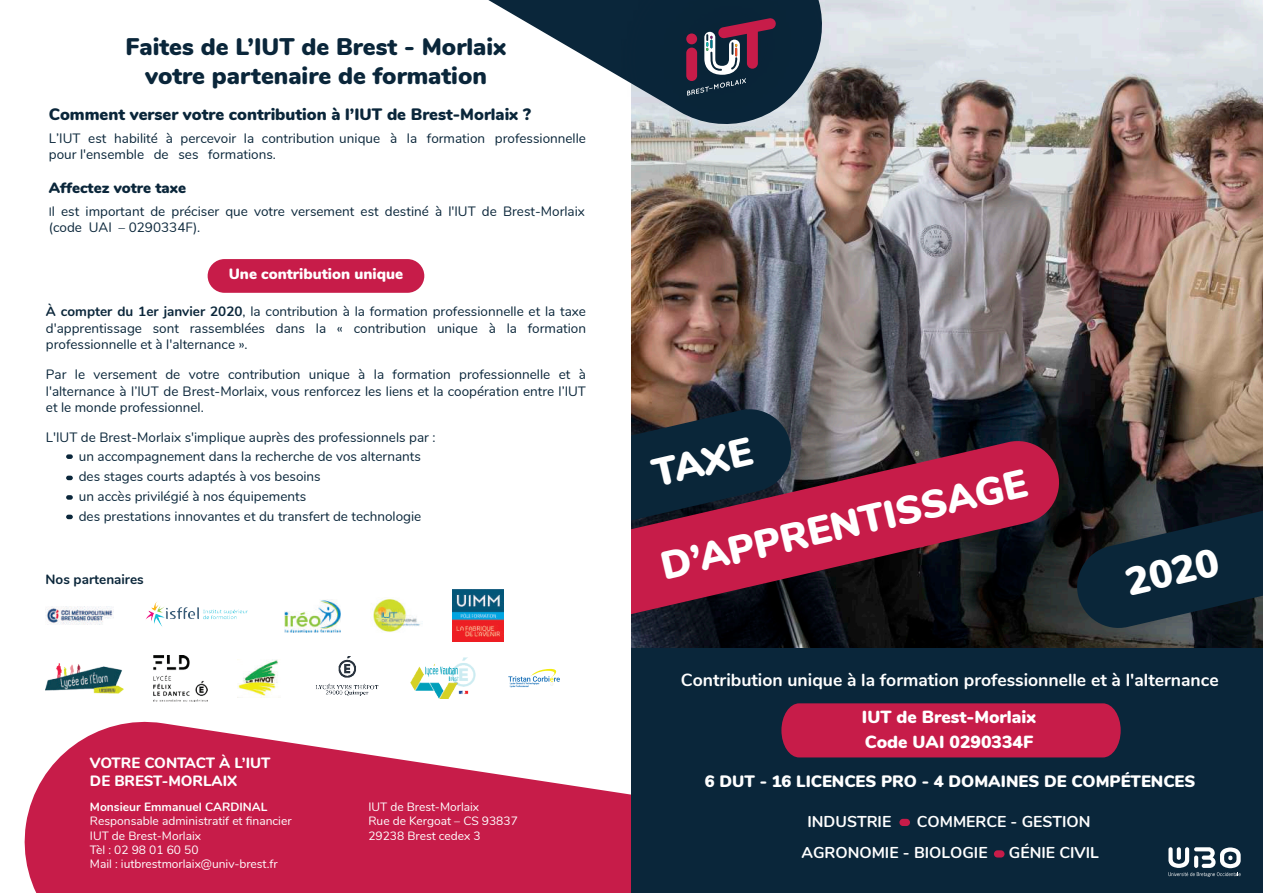
<style>
.page{position:relative;width:1263px;height:893px;background:#fff}
.page>*{position:absolute;margin:0;border:0;box-sizing:border-box;transform-origin:0 0}
.t1{font:900 39.45px "Nunito";color:#fff}
.t2{font:900 24px/28.8px "Nunito";color:#0a263a;text-align:center}
.t3{font:700 17.55px "Nunito";color:#fff}
.t4{font:900 17.55px/25px "Nunito";color:#fff}
.t5{font:900 16.5px "Nunito";color:#0a263a}
.t6{font:900 16.5px "Nunito";color:#fff}
.t7{font:700 15.75px/31px "Nunito";color:#fff}
.t8{font:900 15px "Nunito";color:#fff}
.t9{font:900 15px "Nunito";color:#0a263a}
.t10{font:800 14.85px/17.9px "Nunito";color:#fff}
.t11{font:13.5px/16.2px "Nunito";color:#0a263a;text-align:justify}
.t12{font:13.5px/20.2px "Nunito";color:#0a263a}
.t13{font:700 13.5px "Nunito";color:#0a263a}
.t14{font:12px/14.4px "Nunito";color:#fff}
.t15{font:700 12px "Nunito";color:#fff}
.s1{font-size:12px}
.s2{font-weight:700}
.s3{font-style:inherit}
</style>
<div class="page">
<img style="left:631px;top:0;width:632px;height:648px">
<svg style="left:631px;top:437px;width:428px;height:186px;background:#6e1d34"></svg>
<div style="left:631px;top:648px;width:632px;height:245px;background:#0a263a"></div>
<svg style="left:488px;top:0;width:81px;height:47px"></svg>
<img style="left:569px;top:0;width:324px;height:213px">
<svg style="left:686px;top:48px;width:11px;height:33px"></svg>
<svg style="left:687px;top:18px;width:89px;height:78px;background:#4b3b51"></svg>
<svg style="left:631px;top:405px;width:163px;height:138px;background:#40273c"></svg>
<svg style="left:1073px;top:487px;width:189px;height:145px;background:#132430"></svg>
<svg style="left:1168px;top:847px;width:73px;height:30px"></svg>
<svg style="left:66px;top:476px;width:7px;height:4px"></svg>
<svg style="left:66px;top:454px;width:7px;height:5px"></svg>
<div style="left:208px;top:259px;width:216px;height:34px;background:#c71c49;border-radius:17px"></div>
<svg style="left:24px;top:721px;width:607px;height:171px;fill:#c71c49"></svg>
<div style="left:781px;top:703px;width:340px;height:54px;background:#c71c49"></div>
<svg style="left:508px;top:669px;width:52px;height:19px"></svg>
<img style="left:285px;top:600px;width:55px;height:32px">
<img style="left:45px;top:607px;width:69px;height:17px">
<img style="left:373px;top:599px;width:49px;height:33px">
<img style="left:146px;top:602px;width:102px;height:25px">
<img style="left:452px;top:590px;width:52px;height:51px">
<img style="left:410px;top:658px;width:65px;height:40px">
<img style="left:316px;top:656px;width:63px;height:40px">
<img style="left:238px;top:659px;width:40px;height:38px">
<img style="left:154px;top:655px;width:54px;height:46px">
<img style="left:45px;top:663px;width:79px;height:30px">
<svg style="left:994px;top:850px;width:10px;height:7px"></svg>
<svg style="left:899px;top:819px;width:11px;height:7px"></svg>
<svg style="left:66px;top:495px;width:7px;height:5px"></svg>
<svg style="left:66px;top:515px;width:7px;height:4px"></svg>
<h2 class="t2" style="left:126px;top:31px;width:382px">Faites de L’IUT de Brest - Morlaix votre partenaire de formation</h2>
<p class="t5" style="left:49px;top:102px;width:484px">Comment verser votre contribution à l’IUT de Brest-Morlaix ?</p>
<p class="t12" style="left:49px;top:129px;width:539px;line-height:16.2px">L’IUT est habilité à percevoir la contribution unique à la formation professionnelle pour l'ensemble de ses formations.</p>
<p class="t9" style="left:49px;top:176px;width:139px">Affectez votre taxe</p>
<p class="t12" style="left:49px;top:202px;width:538px;line-height:16.2px"><span class="s1">I</span>l est important de préciser que votre versement est destiné à l'IUT de Brest-Morlaix (code UAI – 0290334F).</p>
<p class="t8" style="left:229px;top:263px;width:176px">Une contribution unique</p>
<p class="t11" style="left:46px;top:303px;width:542px"><span class="s2">À compter du 1er janvier 2020</span>, la contribution à la formation professionnelle et la taxe d'apprentissage sont rassemblées dans la « contribution unique à la formation professionnelle et à l'alternance ».</p>
<p class="t11" style="left:46px;top:366px;width:542px"><span class="s3">Par le versement de</span> votre contribution unique à la formation professionnelle et à l'alternance à l’IUT de Brest-Morlaix<span class="s3">, vous</span> renforce<span class="s3">z</span> les liens et la coopération entre l’IUT et le monde professionnel.</p>
<p class="t11" style="left:46px;top:429px;width:391px">L'IUT de Brest-Morlaix s'implique auprès des professionnels par :</p>
<p class="t12" style="left:79px;top:445px;width:344px">un accompagnement dans la recherche de vos alternants des stages courts adaptés à vos besoins<br>un accès privilégié à nos équipements<br>des prestations innovantes et du transfert de technologie</p>
<p class="t13" style="left:46px;top:569px;width:100px">Nos partenaires</p>
<p class="t10" style="left:90px;top:753px;width:182px">VOTRE CONTACT À L’IUT<br>DE BREST-MORLAIX</p>
<p class="t15" style="left:90px;top:798px;width:179px">Monsieur Emmanuel CARDINAL</p>
<p class="t14" style="left:90px;top:813px;width:203px">Responsable administratif et financier<br>IUT de Brest-Morlaix<br>Tèl : 02 98 01 60 50<br>Mail : iutbrestmorlaix@univ-brest.fr</p>
<p class="t14" style="left:368px;top:799px;width:151px">IUT de Brest-Morlaix<br>Rue de Kergoat – CS 93837<br>29238 Brest cedex 3</p>
<h1 class="t1" style="left:647px;top:445px;width:103px;rotate:-13deg">TAXE</h1>
<h1 class="t1" style="left:655px;top:538px;width:376px;rotate:-13deg">D’APPRENTISSAGE</h1>
<h1 class="t1" style="left:1120px;top:554px;width:96px;rotate:-13deg">2020</h1>
<p class="t3" style="left:681px;top:667px;width:539px">Contribution unique à la formation professionnelle et à l'alternance</p>
<p class="t4" style="left:862px;top:703px;width:176px">IUT de Brest-Morlaix<br>Code UAI 0290334F</p>
<p class="t6" style="left:705px;top:769px;width:492px">6 DUT - 16 LICENCES PRO - 4 DOMAINES DE COMPÉTENCES</p>
<p class="t7" style="left:807px;top:805px;width:85px">INDUSTRIE</p>
<p class="t7" style="left:801px;top:805px;width:291px;text-indent:116px">COMMERCE - GESTION<br>AGRONOMIE - BIOLOGIE</p>
<p class="t7" style="left:1009px;top:836px;width:91px">GÉNIE CIVIL</p>
</div>
